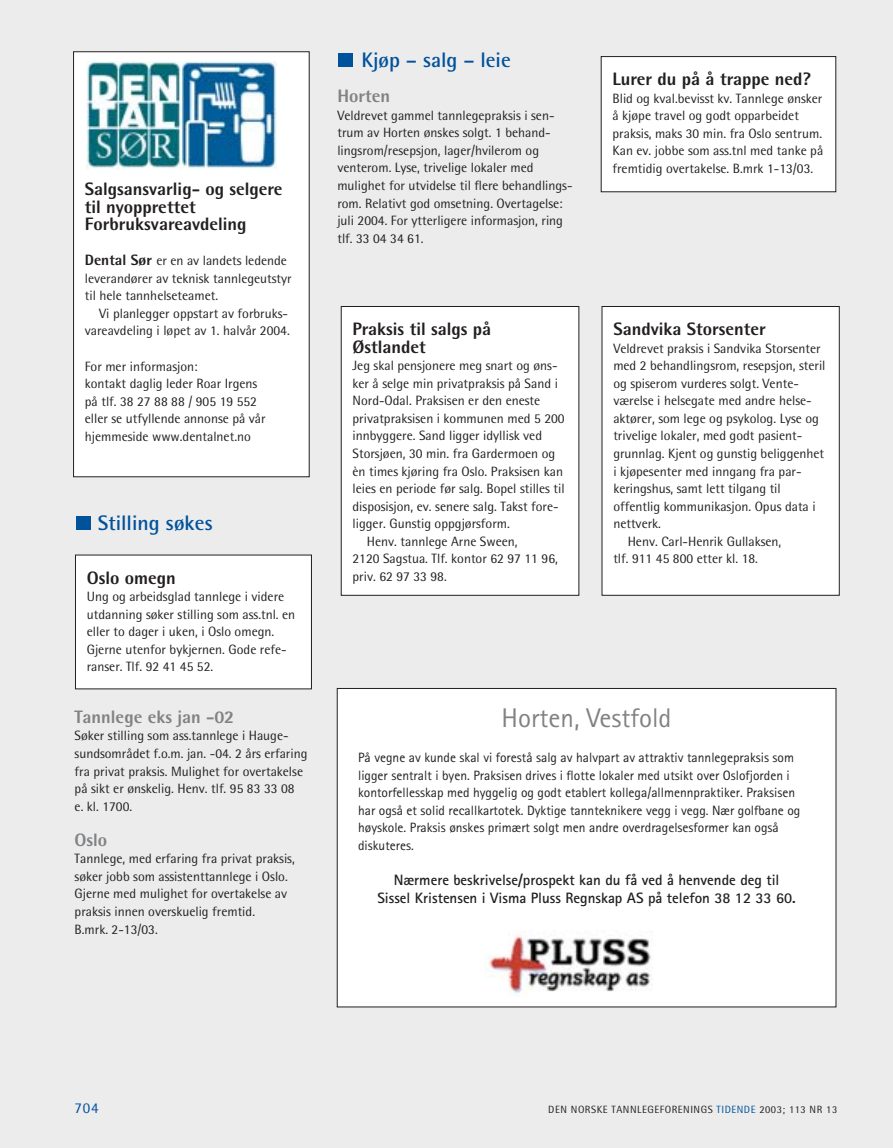
<style>
.page{position:relative;width:893px;height:1148px;background:#fff}
.page>*{position:absolute;margin:0;border:0;box-sizing:border-box;transform-origin:0 0}
.t1{font:27px "Rotis Sans Serif";color:#808284}
.t2{font:700 21px "Rotis Semi Sans";color:#00529b}
.t3{font:800 18px/17.5px "Rotis Semi Sans";color:#231f1f}
.t4{font:800 18px "Rotis Semi Sans";color:#808284}
.t5{font:700 15px/17.5px "Rotis Sans Serif";color:#231f1f;text-align:center}
.t6{font:15px "Rotis Semi Sans";color:#00529b}
.t7{font:13.5px/17.5px "Rotis Semi Sans";color:#231f1f}
.t8{font:13.5px/17.5px "Rotis Sans Serif";color:#231f1f}
.t9{font:10.5px "Rotis Semi Sans";letter-spacing:.05em;color:#231f1f}
.s1{font-weight:800;font-size:15px}
.s2{color:#00529b}
</style>
<div class="page">
<div style="left:0;top:0;width:892px;height:1147px;background:#ececed"></div>
<div style="left:76px;top:516px;width:14px;height:14px;background:#00529b"></div>
<div style="left:601px;top:57px;width:234px;height:135px;background:#fff"></div>
<div style="left:601px;top:56px;width:235px;height:136px;border:1px solid #231f1f"></div>
<div style="left:602px;top:306px;width:237px;height:289px;background:#fff"></div>
<div style="left:75px;top:555px;width:236px;height:134px;background:#fff"></div>
<div style="left:75px;top:555px;width:237px;height:134px;border:1px solid #231f1f"></div>
<div style="left:341px;top:306px;width:238px;height:289px;background:#fff"></div>
<div style="left:341px;top:306px;width:238px;height:289px;border:1px solid #231f1f"></div>
<div style="left:74px;top:52px;width:235px;height:425px;background:#fff"></div>
<div style="left:73px;top:51px;width:236px;height:426px;border:1px solid #231f1f"></div>
<div style="left:338px;top:53px;width:14px;height:14px;background:#00529b"></div>
<div style="left:337px;top:688px;width:499px;height:319px;background:#fff"></div>
<div style="left:337px;top:688px;width:499px;height:319px;border:1px solid #231f1f"></div>
<img style="left:486px;top:930px;width:167px;height:65px">
<img style="left:87px;top:61px;width:190px;height:108px">
<h3 class="t3" style="left:85px;top:182px;width:199px">Salgsansvarlig- og selgere til nyopprettet<br>Forbruksvareavdeling</h3>
<p class="t7" style="left:85px;top:253px;width:208px"><span class="s1">Dental Sør</span> er en av landets ledende leverandører av teknisk tannlegeutstyr til hele tannhelseteamet.</p>
<p class="t7" style="left:85px;top:306px;width:206px;text-align:right">Vi planlegger oppstart av forbruks&shy;vareavdeling i løpet av 1. halvår 2004.</p>
<p class="t7" style="left:85px;top:358px;width:182px">For mer informasjon:<br>kontakt daglig leder Roar Irgens på tlf. 38 27 88 88 / 905 19 552 eller se utfyllende annonse på vår hjemmeside www.dentalnet.no</p>
<h2 class="t2" style="left:98px;top:515px;width:117px">Stilling søkes</h2>
<h3 class="t3" style="left:87px;top:570px;width:91px">Oslo omegn</h3>
<p class="t7" style="left:87px;top:589px;width:210px">Ung og arbeidsglad tannlege i videre utdanning søker stilling som ass.tnl. en eller to dager i uken, i Oslo omegn.<br>Gjerne utenfor bykjernen. Gode refe&shy;ranser. Tlf. 92 41 45 52.</p>
<h3 class="t4" style="left:75px;top:710px;width:161px">Tannlege eks jan -02</h3>
<p class="t7" style="left:75px;top:728px;width:234px">Søker stilling som ass.tannlege i Hauge&shy;sundsområdet f.o.m. jan. -04. 2 års erfaring fra privat praksis. Mulighet for overtakelse på sikt er ønskelig. Henv. tlf. 95 83 33 08<br>e. kl. 1700.</p>
<h3 class="t4" style="left:75px;top:833px;width:34px">Oslo</h3>
<p class="t7" style="left:75px;top:851px;width:222px">Tannlege, med erfaring fra privat praksis, søker jobb som assistenttannlege i Oslo.<br>Gjerne med mulighet for overtakelse av praksis innen overskuelig fremtid.<br>B.mrk. 2-13/03.</p>
<h2 class="t2" style="left:361px;top:53px;width:151px">Kjøp – salg – leie</h2>
<h3 class="t4" style="left:337px;top:90px;width:54px">Horten</h3>
<p class="t7" style="left:337px;top:108px;width:237px">Veldrevet gammel tannlegepraksis i sen&shy;trum av Horten ønskes solgt. 1 behand&shy;lingsrom/resepsjon, lager/hvilerom og venterom. Lyse, trivelige lokaler med mulighet for utvidelse til flere behandlings&shy;rom. Relativt god omsetning. Overtagelse: juli 2004. For ytterligere informasjon, ring tlf. 33 04 34 61.</p>
<h3 class="t3" style="left:352px;top:322px;width:140px">Praksis til salgs på<br>Østlandet</h3>
<p class="t7" style="left:352px;top:358px;width:206px">Jeg skal pensjonere meg snart og øns-</p>
<p class="t7" style="left:352px;top:376px;width:207px">ker å selge min privatpraksis på Sand i</p>
<p class="t7" style="left:352px;top:393px;width:189px">Nord-Odal. Praksisen er den eneste</p>
<p class="t7" style="left:352px;top:411px;width:213px">privatpraksisen i kommunen med 5 200</p>
<p class="t7" style="left:352px;top:428px;width:191px">innbyggere. Sand ligger idyllisk ved</p>
<p class="t7" style="left:352px;top:446px;width:204px">Storsjøen, 30 min. fra Gardermoen og</p>
<p class="t7" style="left:352px;top:463px;width:212px">èn times kjøring fra Oslo. Praksisen kan</p>
<p class="t7" style="left:352px;top:481px;width:214px">leies en periode før salg. Bopel stilles til</p>
<p class="t7" style="left:352px;top:498px;width:207px">disposisjon, ev. senere salg. Takst fore-</p>
<p class="t7" style="left:352px;top:516px;width:159px">ligger. Gunstig oppgjørsform.</p>
<p class="t7" style="left:367px;top:534px;width:152px">Henv. tannlege Arne Sween,</p>
<p class="t7" style="left:352px;top:551px;width:207px">2120 Sagstua. Tlf. kontor 62 97 11 96,</p>
<p class="t7" style="left:352px;top:569px;width:96px">priv. 62 97 33 98.</p>
<h3 class="t3" style="left:612px;top:72px;width:200px">Lurer du på å trappe ned?</h3>
<p class="t7" style="left:612px;top:91px;width:212px">Blid og kval.bevisst kv. Tannlege ønsker å kjøpe travel og godt opparbeidet praksis, maks 30 min. fra Oslo sentrum.<br>Kan ev. jobbe som ass.tnl med tanke på fremtidig overtakelse. B.mrk 1-13/03.</p>
<h3 class="t3" style="left:613px;top:322px;width:154px">Sandvika Storsenter</h3>
<p class="t7" style="left:613px;top:341px;width:209px">Veldrevet praksis i Sandvika Storsenter</p>
<p class="t7" style="left:613px;top:358px;width:214px">med 2 behandlingsrom, resepsjon, steril</p>
<p class="t7" style="left:613px;top:376px;width:187px">og spiserom vurderes solgt. Vente-</p>
<p class="t7" style="left:613px;top:393px;width:200px">værelse i helsegate med andre helse-</p>
<p class="t7" style="left:613px;top:411px;width:207px">aktører, som lege og psykolog. Lyse og</p>
<p class="t7" style="left:613px;top:428px;width:190px">trivelige lokaler, med godt pasient-</p>
<p class="t7" style="left:613px;top:446px;width:212px">grunnlag. Kjent og gunstig beliggenhet</p>
<p class="t7" style="left:613px;top:463px;width:190px">i kjøpesenter med inngang fra par-</p>
<p class="t7" style="left:613px;top:481px;width:169px">keringshus, samt lett tilgang til</p>
<p class="t7" style="left:613px;top:498px;width:204px">offentlig kommunikasjon. Opus data i</p>
<p class="t7" style="left:613px;top:516px;width:49px">nettverk.</p>
<p class="t7" style="left:627px;top:534px;width:155px">Henv. Carl-Henrik Gullaksen,</p>
<p class="t7" style="left:613px;top:551px;width:146px">tlf. 911 45 800 etter kl. 18.</p>
<h1 class="t1" style="left:501px;top:708px;width:171px">Horten, Vestfold</h1>
<p class="t8" style="left:358px;top:750px;width:443px">På vegne av kunde skal vi forestå salg av halvpart av attraktiv tannlegepraksis som ligger sentralt i byen. Praksisen drives i flotte lokaler med utsikt over Oslofjorden i kontorfellesskap med hyggelig og godt etablert kollega/allmennpraktiker. Praksisen har også et solid recallkartotek. Dyktige tannteknikere vegg i vegg. Nær golfbane og høyskole. Praksis ønskes primært solgt men andre overdragelsesformer kan også diskuteres.</p>
<p class="t5" style="left:377px;top:872px;width:420px">Nærmere beskrivelse/prospekt kan du få ved å henvende deg til<br>Sissel Kristensen i Visma Pluss Regnskap AS på telefon 38 12 33 60.</p>
<p class="t6" style="left:74px;top:1102px;width:26px">704</p>
<p class="t9" style="left:548px;top:1105px;width:290px">DEN NORSKE TANNLEGEFORENINGS <span class="s2">TIDENDE</span> 2003; 113 NR 13</p>
</div>
